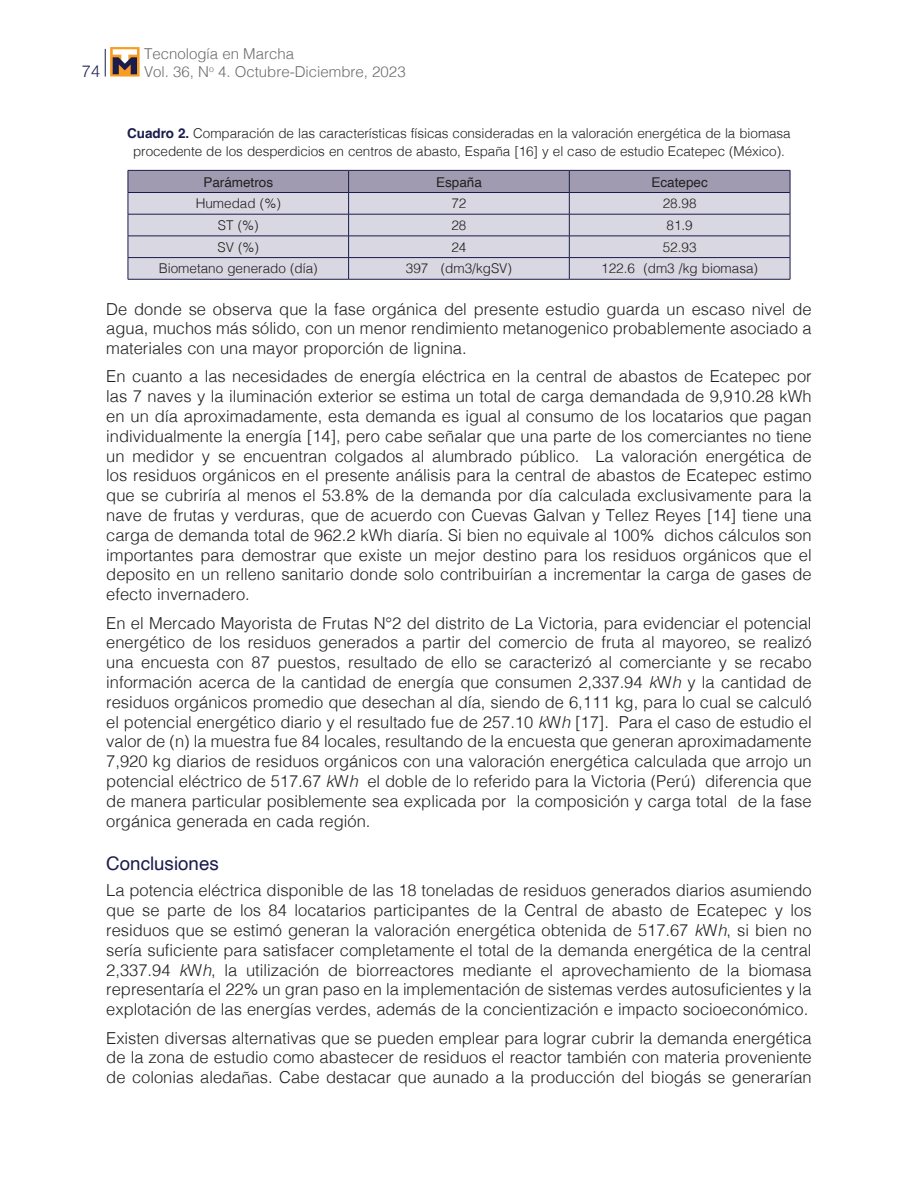
<style>
.page{position:relative;width:918px;height:1188px;background:#fff}
.page>*{position:absolute;margin:0;border:0;box-sizing:border-box;transform-origin:0 0}
.t1{font:18.75px "Helvetica";color:#1a1c4c}
.t2{font:300 16.5px/19.8px "Helvetica";color:#231f20;text-align:justify}
.t3{font:300 16.5px "Helvetica Neue";color:#1a1c4c}
.t4{font:300 15px/18px "Helvetica";color:#6c6d70}
.t5{font:300 13.5px/18px "Helvetica";letter-spacing:-.005em;color:#231f20;text-align:center}
.t6{font:13.5px "Helvetica";color:#231f20}
.s1{font-weight:700;color:#1a1c4c}
.s2{font-style:italic}
</style>
<div class="page">
<svg style="left:105px;top:49px;width:1px;height:28px"></svg>
<svg style="left:110px;top:47px;width:30px;height:30px"></svg>
<svg style="left:113px;top:49px;width:24px;height:25px"></svg>
<svg style="left:128px;top:170px;width:663px;height:109px;background:#c3c1cf"></svg>
<hr style="left:128px;top:279px;width:221px;height:1px;background:#1a1c4c">
<hr style="left:349px;top:279px;width:220px;height:1px;background:#1a1c4c">
<hr style="left:569px;top:279px;width:221px;height:1px;background:#1a1c4c">
<p class="t3" style="left:82px;top:57px;width:20px">74</p>
<p class="t4" style="left:144px;top:43px;width:263px">Tecnología en Marcha<br>Vol. 36, N<sup>o</sup> 4. Octubre-Diciembre, 2023</p>
<p class="t5" style="left:127px;top:123px;width:665px"><span class="s1">Cuadro 2.</span> Comparación de las características físicas consideradas en la valoración energética de la biomasa procedente de los desperdicios en centros de abasto, España [16] y el caso de estudio Ecatepec (México).</p>
<p class="t6" style="left:203px;top:171px;width:71px">Parámetros</p>
<p class="t6" style="left:436px;top:171px;width:47px">España</p>
<p class="t6" style="left:652px;top:171px;width:58px">Ecatepec</p>
<p class="t5" style="left:196px;top:193px;width:87px">Humedad (%)</p>
<p class="t5" style="left:451px;top:193px;width:17px">72</p>
<p class="t5" style="left:663px;top:193px;width:35px">28.98</p>
<p class="t5" style="left:218px;top:215px;width:42px">ST (%)</p>
<p class="t5" style="left:451px;top:215px;width:17px">28</p>
<p class="t5" style="left:667px;top:215px;width:28px">81.9</p>
<p class="t5" style="left:217px;top:237px;width:43px">SV (%)</p>
<p class="t5" style="left:451px;top:237px;width:17px">24</p>
<p class="t5" style="left:663px;top:237px;width:35px">52.93</p>
<p class="t5" style="left:159px;top:259px;width:161px">Biometano generado (día)</p>
<p class="t5" style="left:406px;top:259px;width:108px">397 (dm3/kgSV)</p>
<p class="t5" style="left:601px;top:259px;width:158px">122.6 (dm3 /kg biomasa)</p>
<p class="t2" style="left:106px;top:298px;width:707px">De donde se observa que la fase orgánica del presente estudio guarda un escaso nivel de agua, muchos más sólido, con un menor rendimiento metanogenico probablemente asociado a materiales con una mayor proporción de lignina.</p>
<p class="t2" style="left:106px;top:365px;width:707px">En cuanto a las necesidades de energía eléctrica en la central de abastos de Ecatepec por las 7 naves y la iluminación exterior se estima un total de carga demandada de 9,910.28 kWh en un día aproximadamente, esta demanda es igual al consumo de los locatarios que pagan individualmente la energía [14], pero cabe señalar que una parte de los comerciantes no tiene un medidor y se encuentran colgados al alumbrado público. La valoración energética de los residuos orgánicos en el presente análisis para la central de abastos de Ecatepec estimo que se cubriría al menos el 53.8% de la demanda por día calculada exclusivamente para la nave de frutas y verduras, que de acuerdo con Cuevas Galvan y Tellez Reyes [14] tiene una carga de demanda total de 962.2 kWh diaría. Si bien no equivale al 100% dichos cálculos son importantes para demostrar que existe un mejor destino para los residuos orgánicos que el deposito en un relleno sanitario donde solo contribuirían a incrementar la carga de gases de efecto invernadero.</p>
<p class="t2" style="left:106px;top:612px;width:707px">En el Mercado Mayorista de Frutas N°2 del distrito de La Victoria, para evidenciar el potencial energético de los residuos generados a partir del comercio de fruta al mayoreo, se realizó una encuesta con 87 puestos, resultado de ello se caracterizó al comerciante y se recabo información acerca de la cantidad de energía que consumen 2,337.94 <span class="s2">k</span>W<span class="s2">h</span> y la cantidad de residuos orgánicos promedio que desechan al día, siendo de 6,111 kg, para lo cual se calculó el potencial energético diario y el resultado fue de 257.10 <span class="s2">k</span>W<span class="s2">ℎ</span> [17]. Para el caso de estudio el valor de (n) la muestra fue 84 locales, resultando de la encuesta que generan aproximadamente 7,920 kg diarios de residuos orgánicos con una valoración energética calculada que arrojo un potencial eléctrico de 517.67 <span class="s2">k</span>W<span class="s2">h</span> el doble de lo referido para la Victoria (Perú) diferencia que de manera particular posiblemente sea explicada por la composición y carga total de la fase orgánica generada en cada región.</p>
<p class="t1" style="left:106px;top:849px;width:114px">Conclusiones</p>
<p class="t2" style="left:106px;top:880px;width:707px">La potencia eléctrica disponible de las 18 toneladas de residuos generados diarios asumiendo que se parte de los 84 locatarios participantes de la Central de abasto de Ecatepec y los residuos que se estimó generan la valoración energética obtenida de 517.67 <span class="s2">k</span>W<span class="s2">h</span>, si bien no sería suficiente para satisfacer completamente el total de la demanda energética de la central 2,337.94 <span class="s2">k</span>W<span class="s2">h</span>, la utilización de biorreactores mediante el aprovechamiento de la biomasa representaría el 22% un gran paso en la implementación de sistemas verdes autosuficientes y la explotación de las energías verdes, además de la concientización e impacto socioeconómico.</p>
<p class="t2" style="left:106px;top:1027px;width:707px">Existen diversas alternativas que se pueden emplear para lograr cubrir la demanda energética de la zona de estudio como abastecer de residuos el reactor también con materia proveniente de colonias aledañas. Cabe destacar que aunado a la producción del biogás se generarían</p>
</div>
